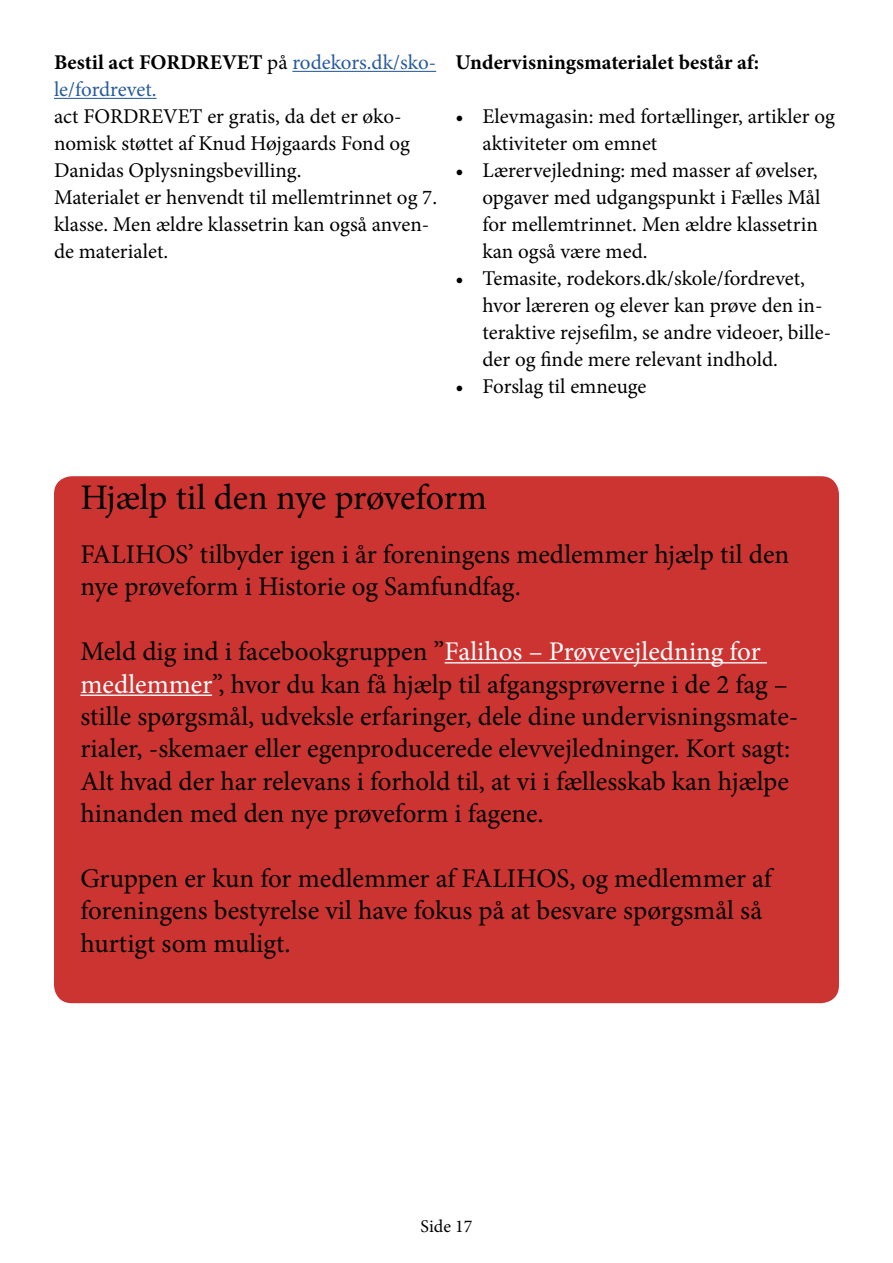
<style>
.page{position:relative;width:893px;height:1263px;background:#fff}
.page>*{position:absolute;margin:0;border:0;box-sizing:border-box;transform-origin:0 0}
.t1{font:36px "Minion Pro";letter-spacing:-.01em;color:#000}
.t2{font:27px/32.4px "Minion Pro";color:#000}
.t3{font:21px/27px "Minion Pro";color:#000}
.t4{font:21px/27px "Minion Pro";letter-spacing:-.01em;color:#275b9b}
.t5{font:700 21px "Minion Pro";color:#000}
.t6{font:18px "Minion Pro";color:#000}
.s1{font-weight:700;color:#000}
.s2{color:#000}
.s3{color:#fff}
</style>
<div class="page">
<div style="left:54px;top:476px;width:785px;height:527px;background:#cc3432;border-radius:18px"></div>
<hr style="left:292px;top:71px;width:144px;height:1px;background:#275b9b">
<hr style="left:54px;top:98px;width:103px;height:1px;background:#275b9b">
<hr style="left:445px;top:662px;width:322px;height:1px;background:#fff">
<hr style="left:80px;top:694px;width:132px;height:2px;background:#fff">
<p class="t4" style="left:54px;top:49px;width:384px"><span class="s1">Bestil act FORDREVET</span> <span class="s2">på</span> rodekors.dk/sko&shy;le/fordrevet.</p>
<p class="t3" style="left:54px;top:103px;width:385px">act FORDREVET er gratis, da det er øko&shy;nomisk støttet af Knud Højgaards Fond og Danidas Oplysningsbevilling.<br>Materialet er henvendt til mellemtrinnet og 7. klasse. Men ældre klassetrin kan også anven&shy;de materialet.</p>
<p class="t5" style="left:455px;top:48px;width:305px">Undervisningsmaterialet består af:</p>
<p class="t3" style="left:482px;top:103px;width:354px;text-indent:-27px">• Elevmagasin: med fortællinger, artikler og aktiviteter om emnet</p>
<p class="t3" style="left:482px;top:157px;width:340px;text-indent:-27px">• Lærervejledning: med masser af øvelser, opgaver med udgangspunkt i Fælles Mål for mellemtrinnet. Men ældre klassetrin kan også være med.</p>
<p class="t3" style="left:482px;top:265px;width:350px;text-indent:-27px">• Temasite, rodekors.dk/skole/fordrevet, hvor læreren og elever kan prøve den in&shy;teraktive rejsefilm, se andre videoer, bille&shy;der og finde mere relevant indhold.</p>
<p class="t3" style="left:455px;top:373px;width:193px">• Forslag til emneuge</p>
<h1 class="t1" style="left:80px;top:473px;width:408px">Hjælp til den nye prøveform</h1>
<p class="t2" style="left:80px;top:538px;width:710px">FALIHOS’ tilbyder igen i år foreningens medlemmer hjælp til den nye prøveform i Historie og Samfundfag.</p>
<p class="t2" style="left:80px;top:635px;width:719px">Meld dig ind i facebookgruppen ”<span class="s3">Falihos – Prøvevejledning for medlemmer</span>”, hvor du kan få hjælp til afgangsprøverne i de 2 fag – stille spørgsmål, udveksle erfaringer, dele dine undervisningsmate&shy;rialer, -skemaer eller egenproducerede elevvejledninger. Kort sagt:<br>Alt hvad der har relevans i forhold til, at vi i fællesskab kan hjælpe hinanden med den nye prøveform i fagene.</p>
<p class="t2" style="left:80px;top:862px;width:693px">Gruppen er kun for medlemmer af FALIHOS, og medlemmer af foreningens bestyrelse vil have fokus på at besvare spørgsmål så hurtigt som muligt.</p>
<p class="t6" style="left:421px;top:1214px;width:53px">Side 17</p>
</div>
